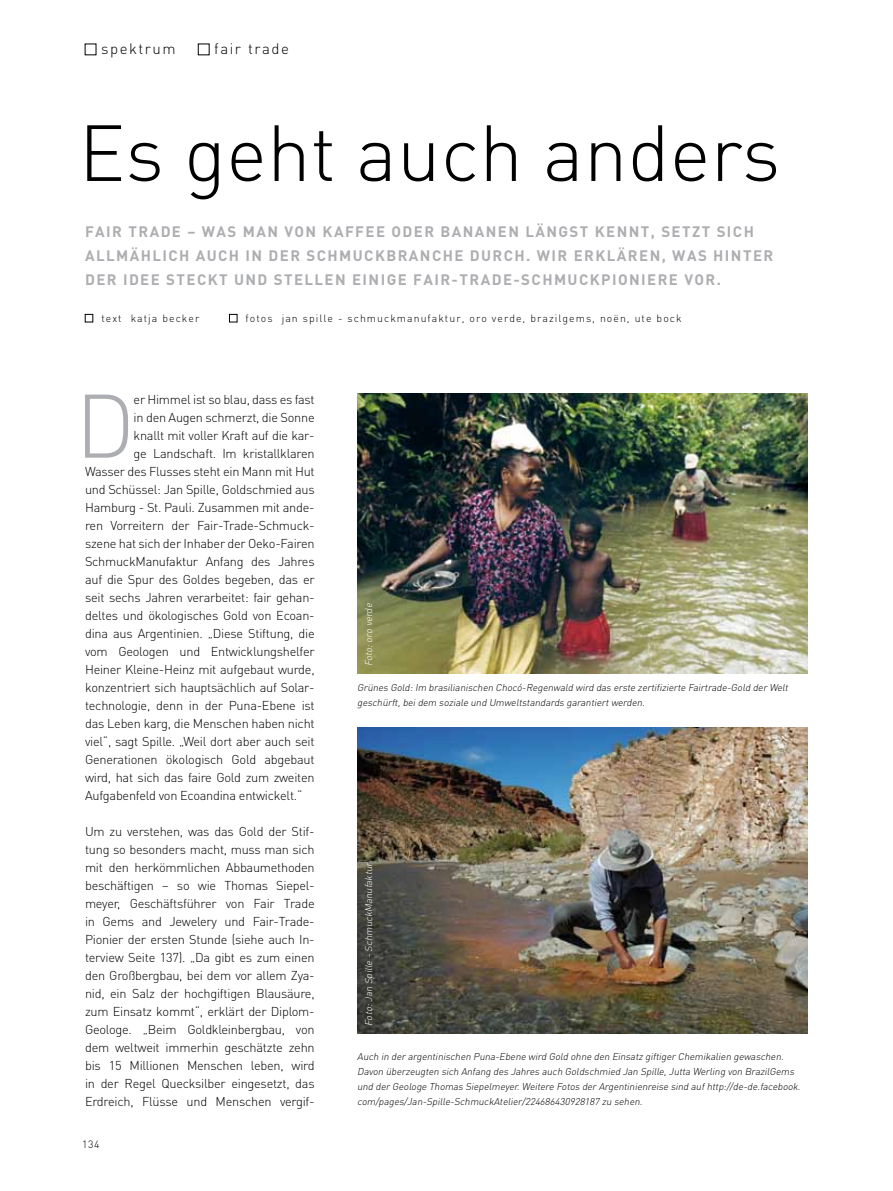
<style>
.page{position:relative;width:893px;height:1191px;background:#fff}
.page>*{position:absolute;margin:0;border:0;box-sizing:border-box;transform-origin:0 0}
.t1{font:300 88.65px "DIN Pro";color:#adaeb1}
.t2{font:300 78.15px "DIN Pro";color:#000}
.t3{font:700 15px/24px "DIN Pro";letter-spacing:.095em;color:#adaeb1}
.t4{font:300 15px "DIN Pro";letter-spacing:.1em;color:#000}
.t5{font:300 12.75px/18px "DIN Pro";letter-spacing:-.02em;color:#000;text-align:justify}
.t6{font:300 10.5px "DIN Pro";letter-spacing:.1em;color:#000}
.t7{font:italic 300 9.75px/15px "DIN Pro";color:#000}
.t8{font:italic 300 9.75px "DIN Pro";color:#fff}
</style>
<div class="page">
<div style="left:198px;top:44px;width:11px;height:11px;border:1px solid #000"></div>
<img style="left:357px;top:393px;width:451px;height:281px">
<img style="left:357px;top:728px;width:451px;height:306px">
<div style="left:85px;top:314px;width:8px;height:8px;border:1px solid #000"></div>
<div style="left:229px;top:314px;width:8px;height:8px;border:1px solid #000"></div>
<p class="t4" style="left:101px;top:39px;width:76px">spektrum</p>
<p class="t4" style="left:214px;top:39px;width:76px">fair trade</p>
<p class="t2" style="left:79px;top:104px;width:703px">Es geht auch anders</p>
<p class="t3" style="left:85px;top:219px;width:690px">FAIR TRADE – WAS MAN VON KAFF EE ODER BANANEN LÄNGST KENNT, SETZT SICH<br>ALLMÄHLICH AUCH IN DER SCHMUCKBRANCHE DURCH. WIR ERKLÄREN, WAS HINTER<br>DER I DEE STECKT UND STELLEN EINIGE FAIR-TRADE-SCHMUCKPIONIERE VOR.</p>
<p class="t6" style="left:101px;top:311px;width:99px">text katja becker</p>
<p class="t6" style="left:246px;top:311px;width:438px">fotos jan spille - schmuckmanufaktur, oro verde, brazilgems, noën, ute bock</p>
<p class="t1" style="left:75px;top:371px;width:62px">D</p>
<p class="t5" style="left:134px;top:390px;width:183px">er Himmel ist so blau, dass es fast</p>
<p class="t5" style="left:134px;top:408px;width:183px">in den Augen schmerzt, die Sonne</p>
<p class="t5" style="left:134px;top:426px;width:183px">knallt mit voller Kraft auf die kar-</p>
<p class="t5" style="left:134px;top:444px;width:183px">ge Landschaft. Im kristallklaren</p>
<p class="t5" style="left:85px;top:462px;width:231px">Wasser des Flusses steht ein Mann mit Hut</p>
<p class="t5" style="left:85px;top:480px;width:231px">und Schüssel: Jan Spille, Goldschmied aus</p>
<p class="t5" style="left:85px;top:498px;width:231px">Hamburg - St. Pauli. Zusammen mit ande-</p>
<p class="t5" style="left:85px;top:516px;width:231px">ren Vorreitern der Fair-Trade-Schmuck-</p>
<p class="t5" style="left:85px;top:534px;width:231px">szene hat sich der Inhaber der Oeko-Fairen</p>
<p class="t5" style="left:85px;top:552px;width:231px">SchmuckManufaktur Anfang des Jahres</p>
<p class="t5" style="left:85px;top:570px;width:231px">auf die Spur des Goldes begeben, das er</p>
<p class="t5" style="left:85px;top:588px;width:231px">seit sechs Jahren verarbeitet: fair gehan-</p>
<p class="t5" style="left:85px;top:606px;width:231px">deltes und ökologisches Gold von Ecoan-</p>
<p class="t5" style="left:85px;top:624px;width:231px">dina aus Argentinien. „Diese Stiftung, die</p>
<p class="t5" style="left:85px;top:642px;width:231px">vom Geologen und Entwicklungshelfer</p>
<p class="t5" style="left:85px;top:660px;width:231px">Heiner Kleine-Heinz mit aufgebaut wurde,</p>
<p class="t5" style="left:85px;top:678px;width:231px">konzentriert sich hauptsächlich auf Solar-</p>
<p class="t5" style="left:85px;top:696px;width:231px">technologie, denn in der Puna-Ebene ist</p>
<p class="t5" style="left:85px;top:714px;width:231px">das Leben karg, die Menschen haben nicht</p>
<p class="t5" style="left:85px;top:732px;width:231px">viel“, sagt Spille. „Weil dort aber auch seit</p>
<p class="t5" style="left:85px;top:750px;width:231px">Generationen ökologisch Gold abgebaut</p>
<p class="t5" style="left:85px;top:768px;width:231px">wird, hat sich das faire Gold zum zweiten</p>
<p class="t5" style="left:85px;top:786px;width:219px">Aufgabenfeld von Ecoandina entwickelt.“</p>
<p class="t5" style="left:85px;top:822px;width:231px">Um zu verstehen, was das Gold der Stif&shy;tung so besonders macht, muss man sich mit den herkömmlichen Abbaumethoden beschäftigen – so wie Thomas Siepel&shy;meyer, Geschäftsführer von Fair Trade in Gems and Jewelery und Fair-Trade-Pionier der ersten Stunde (siehe auch In&shy;terview Seite 137). „Da gibt es zum einen den Großbergbau, bei dem vor allem Zya&shy;nid, ein Salz der hochgiftigen Blausäure, zum Einsatz kommt“, erklärt der Diplom-Geologe. „Beim Goldkleinbergbau, von dem weltweit immerhin geschätzte zehn bis 15 Millionen Menschen leben, wird in der Regel Quecksilber eingesetzt, das Erdreich, Flüsse und Menschen vergif-</p>
<p class="t6" style="left:82px;top:1137px;width:19px">134</p>
<p class="t8" style="left:362px;top:666px;width:67px;rotate:-90deg">Foto:oro verde</p>
<p class="t7" style="left:357px;top:680px;width:435px">Grünes Gold:Im brasilianischen Chocó-Regenwald wird das erste zertifizierte Fairtrade-Gold derWelt geschürft,beidem soziale und Umweltstandards garantiertwerden.</p>
<p class="t8" style="left:362px;top:1025px;width:166px;rotate:-90deg">Foto:Jan Spille - SchmuckManufaktur</p>
<p class="t7" style="left:357px;top:1049px;width:447px">Auch in derargentinischen Puna-Ebene wird Gold ohne den Einsatz giftigerChemikalien gewaschen.<br>Davon überzeugten sich Anfang des Jahres auch Goldschmied Jan Spille,Jutta Werling von BrazilGems und derGeologe Thomas Siepelmeyer.Weitere Fotos derArgentinienreise sind aufhttp://de-de.facebook. com/pages/Jan-Spille-SchmuckAtelier/224686430928187 zu sehen.</p>
</div>
